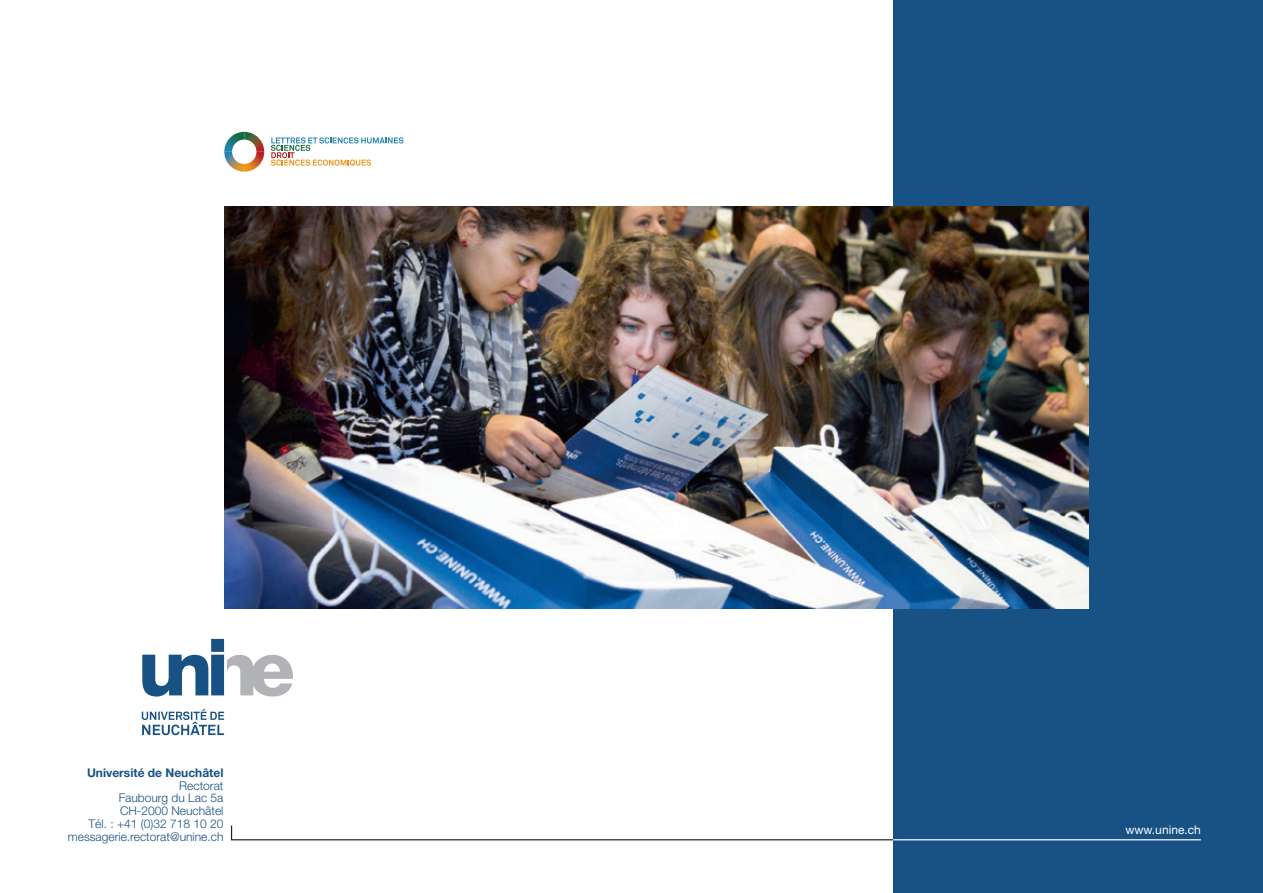
<style>
.page{position:relative;width:1263px;height:893px;background:#fff}
.page>*{position:absolute;margin:0;border:0;box-sizing:border-box;transform-origin:0 0}
.t1{font:300 12px/12.8px "Helvetica Neue";color:#185183;text-align:right}
.t2{font:700 12px "Helvetica Neue";color:#185183}
.t3{font:12px "Helvetica Neue";color:#fff}
</style>
<div class="page">
<hr style="left:231px;top:839px;width:676px;height:1px;background:#231f20">
<div style="left:893px;top:0;width:370px;height:893px;background:#185183"></div>
<svg style="left:142px;top:639px;width:151px;height:57px"></svg>
<svg style="left:142px;top:709px;width:82px;height:26px"></svg>
<svg style="left:231px;top:825px;width:1px;height:14px"></svg>
<hr style="left:893px;top:839px;width:308px;height:1px;background:#fff">
<svg style="left:271px;top:137px;width:132px;height:29px"></svg>
<svg style="left:224px;top:132px;width:40px;height:40px"></svg>
<img style="left:224px;top:206px;width:865px;height:402px">
<p class="t2" style="left:87px;top:765px;width:138px">Université de Neuchâtel</p>
<p class="t1" style="left:68px;top:779px;width:157px">Rectorat<br>Faubourg du Lac 5a<br>CH-2000 Neuchâtel<br>Tél. : +41 (0)32 718 10 20 messagerie.rectorat@unine.ch</p>
<p class="t3" style="left:1125px;top:823px;width:77px">www.unine.ch</p>
</div>
